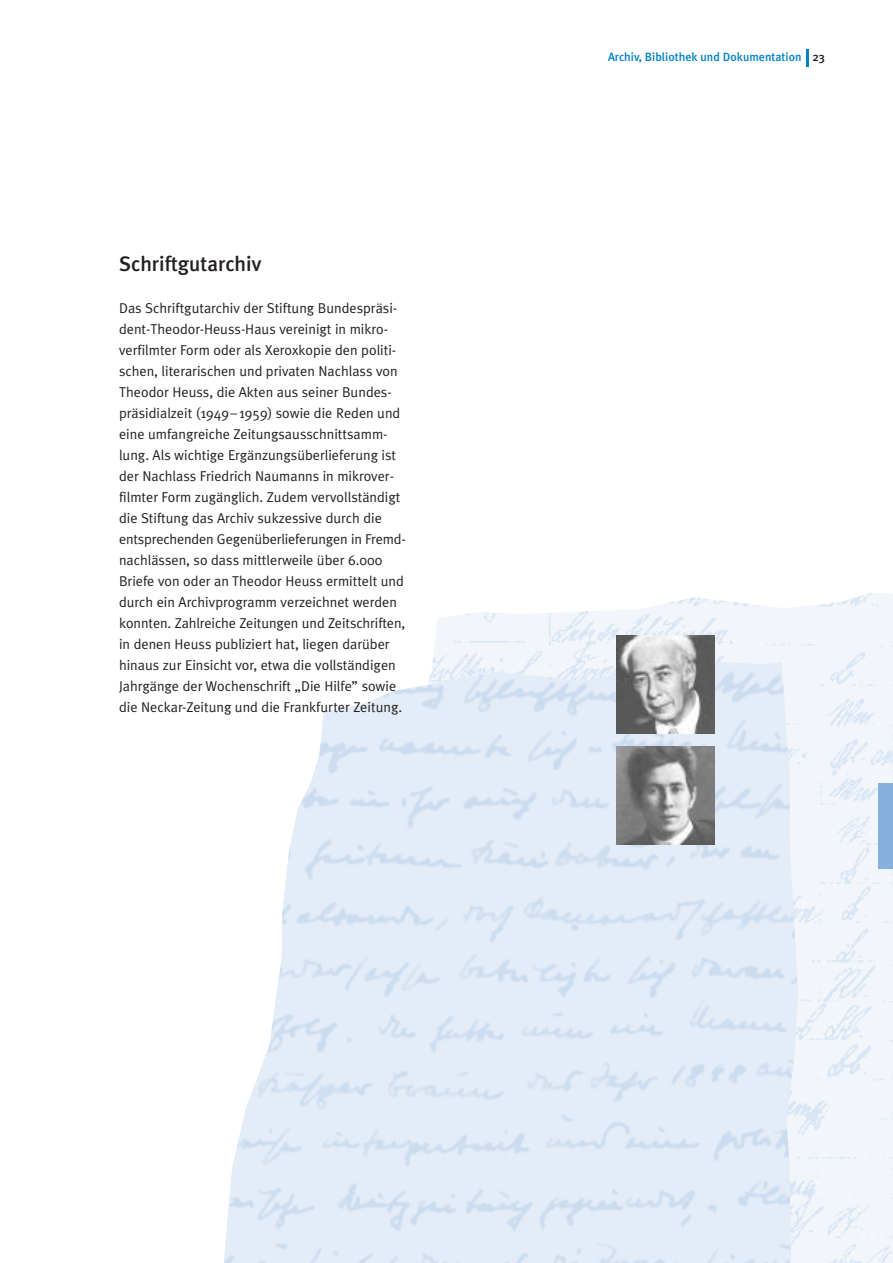
<style>
.page{position:relative;width:893px;height:1263px;background:#fff}
.page>*{position:absolute;margin:0;border:0;box-sizing:border-box;transform-origin:0 0}
.t1{font:500 21px "Meta Plus";color:#231f20}
.t2{font:14.25px/21px "Meta Plus Normal";color:#231f20}
.t3{font:500 12px "Meta Plus";color:#0080c5}
.s1{color:#231f20}
</style>
<div class="page">
<img style="left:432px;top:593px;width:461px;height:670px">
<img style="left:224px;top:662px;width:574px;height:601px">
<div style="left:878px;top:783px;width:15px;height:85px;background:#86b1de"></div>
<svg style="left:806px;top:49px;width:2px;height:17px"></svg>
<img style="left:617px;top:636px;width:97px;height:98px">
<img style="left:617px;top:746px;width:97px;height:98px">
<h1 class="t1" style="left:119px;top:252px;width:144px">Schriftgutarchiv</h1>
<p class="t2" style="left:119px;top:298px;width:288px">Das Schriftgutarchiv der Stiftung Bundespräsi&shy;dent-Theodor-Heuss-Haus vereinigt in mikro&shy;verfilmter Form oder als Xeroxkopie den politi&shy;schen, literarischen und privaten Nachlass von Theodor Heuss, die Akten aus seiner Bundes&shy;präsidialzeit (1949–1959) sowie die Reden und eine umfangreiche Zeitungsausschnittsamm&shy;lung. Als wichtige Ergänzungsüberlieferung ist der Nachlass Friedrich Naumanns in mikrover&shy;filmter Form zugänglich. Zudem vervollständigt die Stiftung das Archiv sukzessive durch die entsprechenden Gegenüberlieferungen in Fremd&shy;nachlässen, so dass mittlerweile über 6.000<br>Briefe von oder an Theodor Heuss ermittelt und durch ein Archivprogramm verzeichnet werden konnten. Zahlreiche Zeitungen und Zeitschriften, in denen Heuss publiziert hat, liegen darüber hinaus zur Einsicht vor, etwa die vollständigen Jahrgänge der Wochenschrift „Die Hilfe” sowie die Neckar-Zeitung und die Frankfurter Zeitung.</p>
<p class="t3" style="left:608px;top:50px;width:218px">Archiv, Bibliothek und Dokumentation <span class="s1">23</span></p>
</div>
